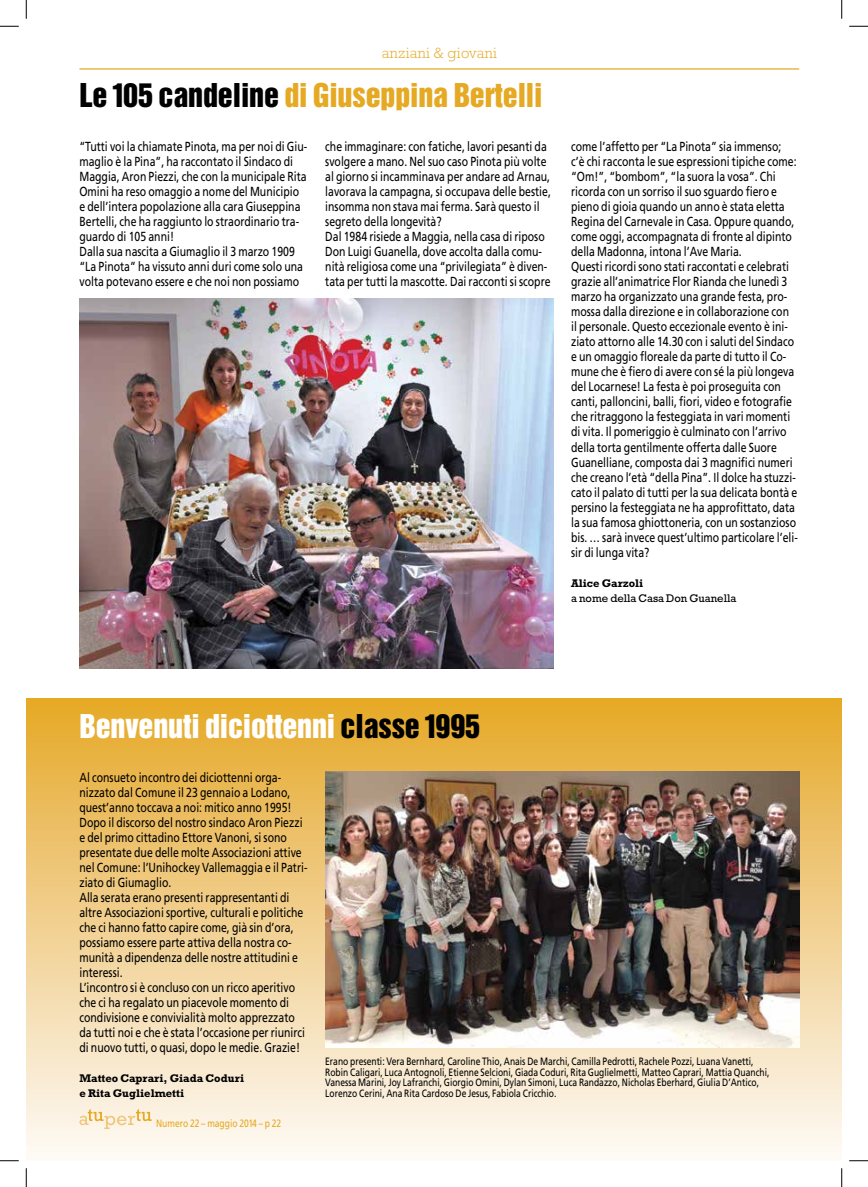
<style>
.page{position:relative;width:868px;height:1187px;background:#fff}
.page>*{position:absolute;margin:0;border:0;box-sizing:border-box;transform-origin:0 0}
.t1{font:30px "Helvetica Inserat LT Std";letter-spacing:-.005em;color:#e5a923}
.t2{font:30px "Helvetica Inserat LT Std";letter-spacing:-.005em;color:#fff}
.t3{font:300 15px "Rockwell Std";letter-spacing:.025em;color:#e5a923}
.t4{font:13.12px/15px "Frutiger LT Std";color:#000;scale:.8 1}
.t5{font:700 11.25px/15px "Rockwell Std";color:#000}
.t6{font:11.25px "Rockwell Std";color:#000}
.t7{font:10.62px/10.6px "Frutiger LT Std";color:#000;scale:.8 1}
.t8{font:10.62px "Frutiger LT Std";color:#e5a923;scale:.8 1}
.s1{color:#000}
</style>
<div class="page">
<div style="left:26px;top:698px;width:815px;height:462px;background:linear-gradient(to bottom,#e6a92a,#fefaf8)"></div>
<svg style="left:79px;top:1108px;width:73px;height:20px"></svg>
<hr style="left:79px;top:68px;width:720px;height:2px;background:#e5a923">
<img style="left:79px;top:298px;width:474px;height:370px">
<img style="left:325px;top:771px;width:474px;height:276px">
<svg style="left:0;top:25px;width:19px;height:2px"></svg>
<svg style="left:849px;top:25px;width:18px;height:2px"></svg>
<svg style="left:0;top:1160px;width:19px;height:1px"></svg>
<svg style="left:849px;top:1160px;width:18px;height:1px"></svg>
<svg style="left:25px;top:0;width:2px;height:19px"></svg>
<svg style="left:25px;top:1168px;width:2px;height:18px"></svg>
<svg style="left:841px;top:0;width:1px;height:19px"></svg>
<svg style="left:841px;top:1168px;width:1px;height:18px"></svg>
<p class="t3" style="left:382px;top:44px;width:116px">anziani &amp; giovani</p>
<h1 class="t1" style="left:79px;top:77px;width:464px"><span class="s1">Le 105 candeline</span> di Giuseppina Bertelli</h1>
<p class="t4" style="left:79px;top:139px;width:286px">“Tutti voi la chiamate Pinota, ma per noi di Giu&shy;maglio è la Pina”, ha raccontato il Sindaco di Maggia, Aron Piezzi, che con la municipale Rita Omini ha reso omaggio a nome del Municipio e dell’intera popolazione alla cara Giuseppina Bertelli, che ha raggiunto lo straordinario tra&shy;guardo di 105 anni!<br>Dalla sua nascita a Giumaglio il 3 marzo 1909 “La Pinota” ha vissuto anni duri come solo una volta potevano essere e che noi non possiamo</p>
<p class="t4" style="left:325px;top:139px;width:283px">che immaginare: con fatiche, lavori pesanti da svolgere a mano. Nel suo caso Pinota più volte al giorno si incamminava per andare ad Arnau, lavorava la campagna, si occupava delle bestie, insomma non stava mai ferma. Sarà questo il segreto della longevità?<br>Dal 1984 risiede a Maggia, nella casa di riposo Don Luigi Guanella, dove accolta dalla comu&shy;nità religiosa come una “privilegiata” è diven&shy;tata per tutti la mascotte. Dai racconti si scopre</p>
<p class="t4" style="left:571px;top:139px;width:285px">come l’affetto per “La Pinota” sia immenso; c’è chi racconta le sue espressioni tipiche come: “Om!”, “bombom”, “la suora la vosa”. Chi ricorda con un sorriso il suo sguardo fiero e pieno di gioia quando un anno è stata eletta Regina del Carnevale in Casa. Oppure quando, come oggi, accompagnata di fronte al dipinto della Madonna, intona l’Ave Maria.<br>Questi ricordi sono stati raccontati e celebrati grazie all’animatrice Flor Rianda che lunedì 3 marzo ha organizzato una grande festa, pro&shy;mossa dalla direzione e in collaborazione con il personale. Questo eccezionale evento è ini&shy;ziato attorno alle 14.30 con i saluti del Sindaco e un omaggio floreale da parte di tutto il Co&shy;mune che è fiero di avere con sé la più longeva del Locarnese! La festa è poi proseguita con canti, palloncini, balli, fiori, video e fotografie che ritraggono la festeggiata in vari momenti di vita. Il pomeriggio è culminato con l’arrivo della torta gentilmente offerta dalle Suore Guanelliane, composta dai 3 magnifici numeri che creano l’età “della Pina”. Il dolce ha stuzzi&shy;cato il palato di tutti per la sua delicata bontà e persino la festeggiata ne ha approfittato, data la sua famosa ghiottoneria, con un sostanzioso bis. … sarà invece quest’ultimo particolare l’eli&shy;sir di lunga vita?</p>
<p class="t5" style="left:571px;top:575px;width:73px">Alice Garzoli</p>
<p class="t6" style="left:571px;top:591px;width:167px">a nome della Casa Don Guanella</p>
<h1 class="t2" style="left:79px;top:708px;width:402px">Benvenuti diciottenni <span class="s1">classe 1995</span></h1>
<p class="t4" style="left:79px;top:769px;width:286px">Al consueto incontro dei diciottenni orga&shy;nizzato dal Comune il 23 gennaio a Lodano, quest’anno toccava a noi: mitico anno 1995!<br>Dopo il discorso del nostro sindaco Aron Piezzi e del primo cittadino Ettore Vanoni, si sono presentate due delle molte Associazioni attive nel Comune: l’Unihockey Vallemaggia e il Patri&shy;ziato di Giumaglio.<br>Alla serata erano presenti rappresentanti di altre Associazioni sportive, culturali e politiche che ci hanno fatto capire come, già sin d’ora, possiamo essere parte attiva della nostra co&shy;munità a dipendenza delle nostre attitudini e interessi.<br>L’incontro si è concluso con un ricco aperitivo che ci ha regalato un piacevole momento di condivisione e convivialità molto apprezzato da tutti noi e che è stata l’occasione per riunirci di nuovo tutti, o quasi, dopo le medie. Grazie!</p>
<p class="t5" style="left:79px;top:1070px;width:166px">Matteo Caprari, Giada Coduri e Rita Guglielmetti</p>
<p class="t8" style="left:156px;top:1116px;width:158px">Numero 22 – maggio 2014 – p 22</p>
<p class="t7" style="left:325px;top:1056px;width:556px">Erano presenti: Vera Bernhard, Caroline Thio, Anais De Marchi, Camilla Pedrotti, Rachele Pozzi, Luana Vanetti, Robin Caligari, Luca Antognoli, Etienne Selcioni, Giada Coduri, Rita Guglielmetti, Matteo Caprari, Mattia Quanchi, Vanessa Marini, Joy Lafranchi, Giorgio Omini, Dylan Simoni, Luca Randazzo, Nicholas Eberhard, Giulia D’Antico, Lorenzo Cerini, Ana Rita Cardoso De Jesus, Fabiola Cricchio.</p>
</div>
